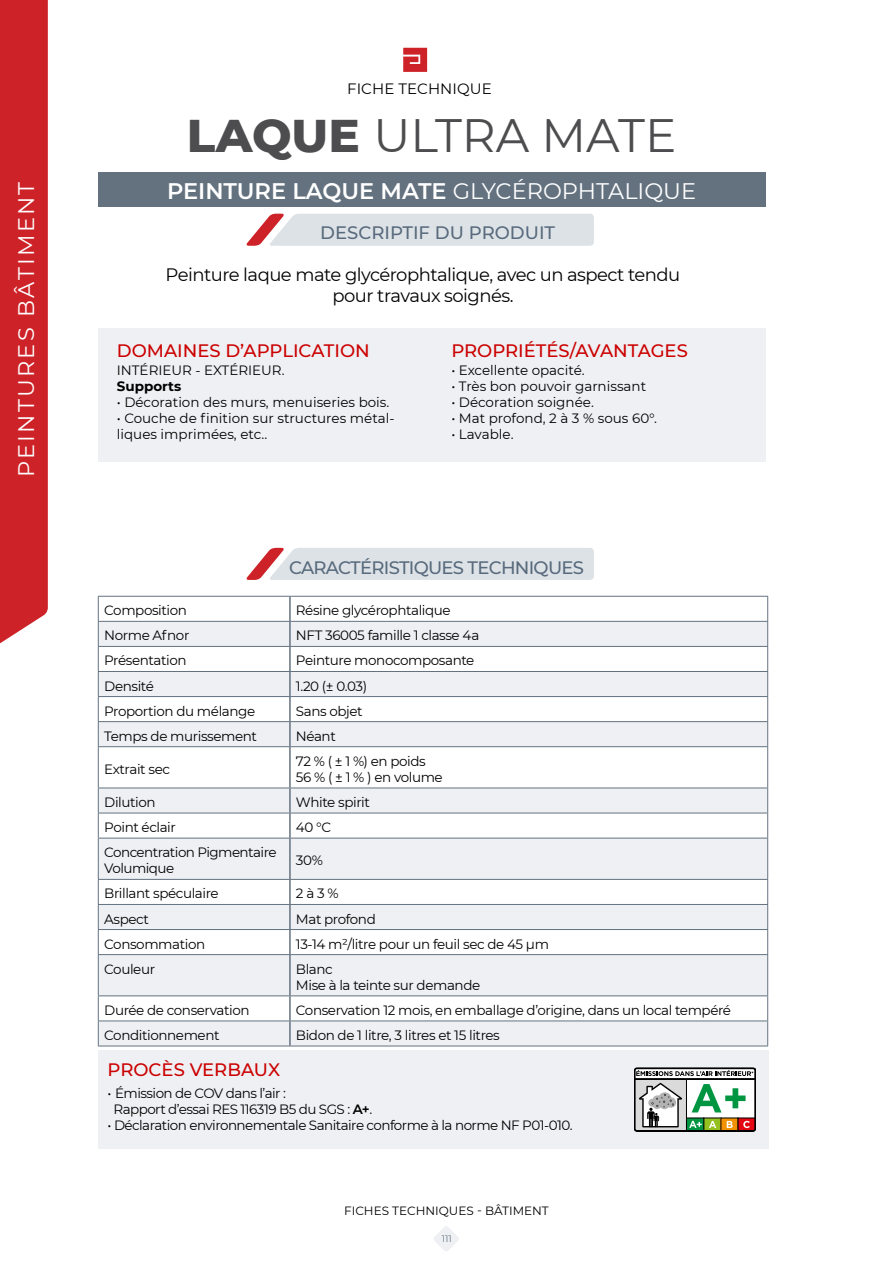
<style>
.page{position:relative;width:893px;height:1263px;background:#fff}
.page>*{position:absolute;margin:0;border:0;box-sizing:border-box;transform-origin:0 0}
.t1{font:46.8px "Montserrat";color:#4d4d4f}
.t2{font:600 22.5px "Montserrat";color:#fff}
.t3{font:22.5px "Montserrat";letter-spacing:.1em;color:#fff}
.t4{font:18px/21.6px "Montserrat";letter-spacing:-.03em;color:#000;text-align:center}
.t5{font:500 18px "Montserrat";color:#c00}
.t6{font:500 18px "Montserrat";letter-spacing:-.04em;color:#586a7c}
.t7{font:500 18px "Montserrat";color:#586a7c}
.t8{font:15px "Montserrat";letter-spacing:.005em;color:#000}
.t9{font:13.5px/16.2px "Montserrat";letter-spacing:-.03em;color:#000}
.t10{font:13.5px/16.2px "Montserrat";color:#000}
.t11{font:700 13.5px "Montserrat";color:#000}
.t12{font:12px "Montserrat";color:#000}
.t13{font:9.3px "Montserrat";color:#657180}
.s1{font-weight:800}
.s2{font-weight:400}
.s3{font-weight:600}
</style>
<div class="page">
<svg style="left:434px;top:1226px;width:25px;height:25px"></svg>
<div style="left:98px;top:172px;width:667px;height:35px;background:#647280"></div>
<svg style="left:403px;top:48px;width:24px;height:24px"></svg>
<div style="left:0;top:0;width:48px;height:644px;background:#cd2228"></div>
<svg style="left:246px;top:214px;width:348px;height:32px"></svg>
<svg style="left:246px;top:548px;width:348px;height:32px"></svg>
<div style="left:98px;top:328px;width:667px;height:133px;background:#eef0f3"></div>
<div style="left:98px;top:1050px;width:670px;height:99px;background:#eef0f3"></div>
<svg style="left:99px;top:622px;width:668px;height:424px;fill:#eef0f3"></svg>
<hr style="left:98px;top:596px;width:192px;height:1px;background:#647280">
<hr style="left:98px;top:621px;width:192px;height:1px;background:#647280">
<hr style="left:98px;top:646px;width:192px;height:1px;background:#647280">
<hr style="left:98px;top:671px;width:192px;height:1px;background:#647280">
<hr style="left:98px;top:696px;width:192px;height:1px;background:#647280">
<hr style="left:98px;top:721px;width:192px;height:1px;background:#647280">
<svg style="left:98px;top:597px;width:1px;height:149px"></svg>
<hr style="left:98px;top:746px;width:192px;height:1px;background:#647280">
<hr style="left:98px;top:747px;width:1px;height:41px;background:#647280">
<hr style="left:98px;top:788px;width:192px;height:1px;background:#647280">
<hr style="left:98px;top:813px;width:192px;height:1px;background:#647280">
<svg style="left:98px;top:788px;width:1px;height:50px"></svg>
<hr style="left:98px;top:838px;width:192px;height:1px;background:#647280">
<hr style="left:98px;top:838px;width:1px;height:41px;background:#647280">
<hr style="left:98px;top:879px;width:192px;height:1px;background:#647280">
<hr style="left:98px;top:904px;width:192px;height:1px;background:#647280">
<hr style="left:98px;top:929px;width:192px;height:1px;background:#647280">
<svg style="left:98px;top:880px;width:1px;height:74px"></svg>
<hr style="left:98px;top:954px;width:192px;height:1px;background:#647280">
<hr style="left:98px;top:955px;width:1px;height:40px;background:#647280">
<hr style="left:98px;top:995px;width:192px;height:1px;background:#647280">
<hr style="left:98px;top:1020px;width:192px;height:1px;background:#647280">
<svg style="left:98px;top:996px;width:1px;height:50px"></svg>
<hr style="left:98px;top:1046px;width:192px;height:1px;background:#647280">
<hr style="left:290px;top:596px;width:478px;height:1px;background:#647280">
<hr style="left:290px;top:621px;width:478px;height:1px;background:#647280">
<hr style="left:290px;top:646px;width:478px;height:1px;background:#647280">
<hr style="left:290px;top:671px;width:478px;height:1px;background:#647280">
<hr style="left:290px;top:696px;width:478px;height:1px;background:#647280">
<hr style="left:290px;top:721px;width:478px;height:1px;background:#647280">
<svg style="left:767px;top:597px;width:1px;height:149px"></svg>
<hr style="left:290px;top:746px;width:478px;height:1px;background:#647280">
<hr style="left:767px;top:747px;width:1px;height:41px;background:#647280">
<hr style="left:290px;top:788px;width:478px;height:1px;background:#647280">
<hr style="left:290px;top:813px;width:478px;height:1px;background:#647280">
<svg style="left:767px;top:788px;width:1px;height:50px"></svg>
<hr style="left:290px;top:838px;width:478px;height:1px;background:#647280">
<hr style="left:767px;top:838px;width:1px;height:41px;background:#647280">
<hr style="left:290px;top:879px;width:478px;height:1px;background:#647280">
<hr style="left:290px;top:904px;width:478px;height:1px;background:#647280">
<hr style="left:290px;top:929px;width:478px;height:1px;background:#647280">
<svg style="left:767px;top:880px;width:1px;height:74px"></svg>
<hr style="left:290px;top:954px;width:478px;height:1px;background:#647280">
<hr style="left:767px;top:955px;width:1px;height:40px;background:#647280">
<hr style="left:290px;top:995px;width:478px;height:1px;background:#647280">
<hr style="left:290px;top:1020px;width:478px;height:1px;background:#647280">
<svg style="left:767px;top:996px;width:1px;height:50px"></svg>
<hr style="left:290px;top:1046px;width:478px;height:1px;background:#647280">
<hr style="left:289px;top:597px;width:2px;height:24px;background:#647280">
<hr style="left:289px;top:622px;width:2px;height:24px;background:#647280">
<hr style="left:289px;top:647px;width:2px;height:24px;background:#647280">
<hr style="left:289px;top:672px;width:2px;height:24px;background:#647280">
<hr style="left:289px;top:697px;width:2px;height:24px;background:#647280">
<hr style="left:289px;top:722px;width:2px;height:24px;background:#647280">
<hr style="left:289px;top:747px;width:2px;height:41px;background:#647280">
<hr style="left:289px;top:788px;width:2px;height:25px;background:#647280">
<hr style="left:289px;top:813px;width:2px;height:25px;background:#647280">
<hr style="left:289px;top:838px;width:2px;height:41px;background:#647280">
<hr style="left:289px;top:880px;width:2px;height:24px;background:#647280">
<hr style="left:289px;top:905px;width:2px;height:24px;background:#647280">
<hr style="left:289px;top:930px;width:2px;height:24px;background:#647280">
<hr style="left:289px;top:955px;width:2px;height:40px;background:#647280">
<hr style="left:289px;top:996px;width:2px;height:24px;background:#647280">
<hr style="left:289px;top:1021px;width:2px;height:25px;background:#647280">
<svg style="left:634px;top:1068px;width:122px;height:63px"></svg>
<h2 class="t3" style="left:11px;top:477px;width:297px;rotate:-90deg">PEINTURES BÂTIMENT</h2>
<p class="t8" style="left:347px;top:79px;width:146px">FICHE TECHNIQUE</p>
<h1 class="t1" style="left:187px;top:103px;width:491px"><span class="s1">LAQUE</span> ULTRA MATE</h1>
<h2 class="t2" style="left:167px;top:175px;width:531px">PEINTURE LAQUE MATE <span class="s2">GLYCÉROPHTALIQUE</span></h2>
<h3 class="t7" style="left:320px;top:220px;width:236px">DESCRIPTIF DU PRODUIT</h3>
<h3 class="t4" style="left:166px;top:263px;width:516px">Peinture laque mate glycérophtalique, avec un aspect tendu pour travaux soignés.</h3>
<h3 class="t5" style="left:117px;top:338px;width:254px">DOMAINES D’APPLICATION</h3>
<p class="t10" style="left:117px;top:361px;width:169px">INTÉRIEUR - EXTÉRIEUR.</p>
<p class="t11" style="left:117px;top:376px;width:66px">Supports</p>
<p class="t10" style="left:117px;top:393px;width:274px">• Décoration des murs, menuiseries bois.</p>
<p class="t10" style="left:117px;top:410px;width:279px">• Couche de finition sur structures métal&shy;liques imprimées, etc..</p>
<h3 class="t5" style="left:451px;top:338px;width:238px">PROPRIÉTÉS/AVANTAGES</h3>
<p class="t10" style="left:451px;top:361px;width:135px">• Excellente opacité.</p>
<p class="t10" style="left:451px;top:377px;width:196px">• Très bon pouvoir garnissant</p>
<p class="t10" style="left:451px;top:393px;width:144px">• Décoration soignée.</p>
<p class="t10" style="left:451px;top:410px;width:207px">• Mat profond, 2 à 3 % sous 60°.</p>
<p class="t10" style="left:451px;top:426px;width:64px">• Lavable.</p>
<h3 class="t6" style="left:289px;top:555px;width:296px">CARACTÉRISTIQUES TECHNIQUES</h3>
<p class="t9" style="left:104px;top:602px;width:84px">Composition</p>
<p class="t9" style="left:296px;top:602px;width:156px">Résine glycérophtalique</p>
<p class="t9" style="left:104px;top:627px;width:87px">Norme Afnor</p>
<p class="t9" style="left:296px;top:627px;width:185px">NFT 36005 famille 1 classe 4a</p>
<p class="t9" style="left:104px;top:652px;width:84px">Présentation</p>
<p class="t9" style="left:296px;top:652px;width:180px">Peinture monocomposante</p>
<p class="t9" style="left:104px;top:677px;width:51px">Densité</p>
<p class="t9" style="left:296px;top:677px;width:73px">1.20 (± 0.03)</p>
<p class="t9" style="left:104px;top:702px;width:152px">Proportion du mélange</p>
<p class="t9" style="left:296px;top:702px;width:68px">Sans objet</p>
<p class="t9" style="left:104px;top:727px;width:154px">Temps de murissement</p>
<p class="t9" style="left:296px;top:727px;width:41px">Néant</p>
<p class="t9" style="left:104px;top:760px;width:67px">Extrait sec</p>
<p class="t9" style="left:296px;top:752px;width:148px">72 % ( ± 1 %) en poids<br>56 % ( ± 1 % ) en volume</p>
<p class="t9" style="left:104px;top:794px;width:53px">Dilution</p>
<p class="t9" style="left:296px;top:794px;width:76px">White spirit</p>
<p class="t9" style="left:104px;top:819px;width:73px">Point éclair</p>
<p class="t9" style="left:296px;top:819px;width:37px">40 °C</p>
<p class="t9" style="left:104px;top:844px;width:174px">Concentration Pigmentaire<br>Volumique</p>
<p class="t9" style="left:296px;top:852px;width:28px">30%</p>
<p class="t9" style="left:104px;top:885px;width:116px">Brillant spéculaire</p>
<p class="t9" style="left:296px;top:885px;width:44px">2 à 3 %</p>
<p class="t9" style="left:104px;top:910px;width:46px">Aspect</p>
<p class="t9" style="left:296px;top:910px;width:81px">Mat profond</p>
<p class="t9" style="left:104px;top:935px;width:102px">Consommation</p>
<p class="t9" style="left:296px;top:935px;width:255px">13-14 m²/litre pour un feuil sec de 45 μm</p>
<p class="t9" style="left:104px;top:960px;width:52px">Couleur</p>
<p class="t9" style="left:296px;top:960px;width:186px">Blanc<br>Mise à la teinte sur demande</p>
<p class="t9" style="left:104px;top:1001px;width:147px">Durée de conservation</p>
<p class="t9" style="left:296px;top:1001px;width:437px">Conservation 12 mois, en emballage d’origine, dans un local tempéré</p>
<p class="t9" style="left:104px;top:1027px;width:117px">Conditionnement</p>
<p class="t9" style="left:296px;top:1027px;width:205px">Bidon de 1 litre, 3 litres et 15 litres</p>
<h3 class="t5" style="left:108px;top:1057px;width:174px">PROCÈS VERBAUX</h3>
<p class="t9" style="left:114px;top:1084px;width:260px;text-indent:-6px">• Émission de COV dans l’air :<br>Rapport d’essai RES 116319 B5 du SGS : <span class="s3">A+</span>.</p>
<p class="t9" style="left:108px;top:1117px;width:467px">• Déclaration environnementale Sanitaire conforme à la norme NF P01-010.</p>
<p class="t12" style="left:344px;top:1202px;width:206px">FICHES TECHNIQUES - BÂTIMENT</p>
<p class="t13" style="left:442px;top:1232px;width:12px">111</p>
</div>
